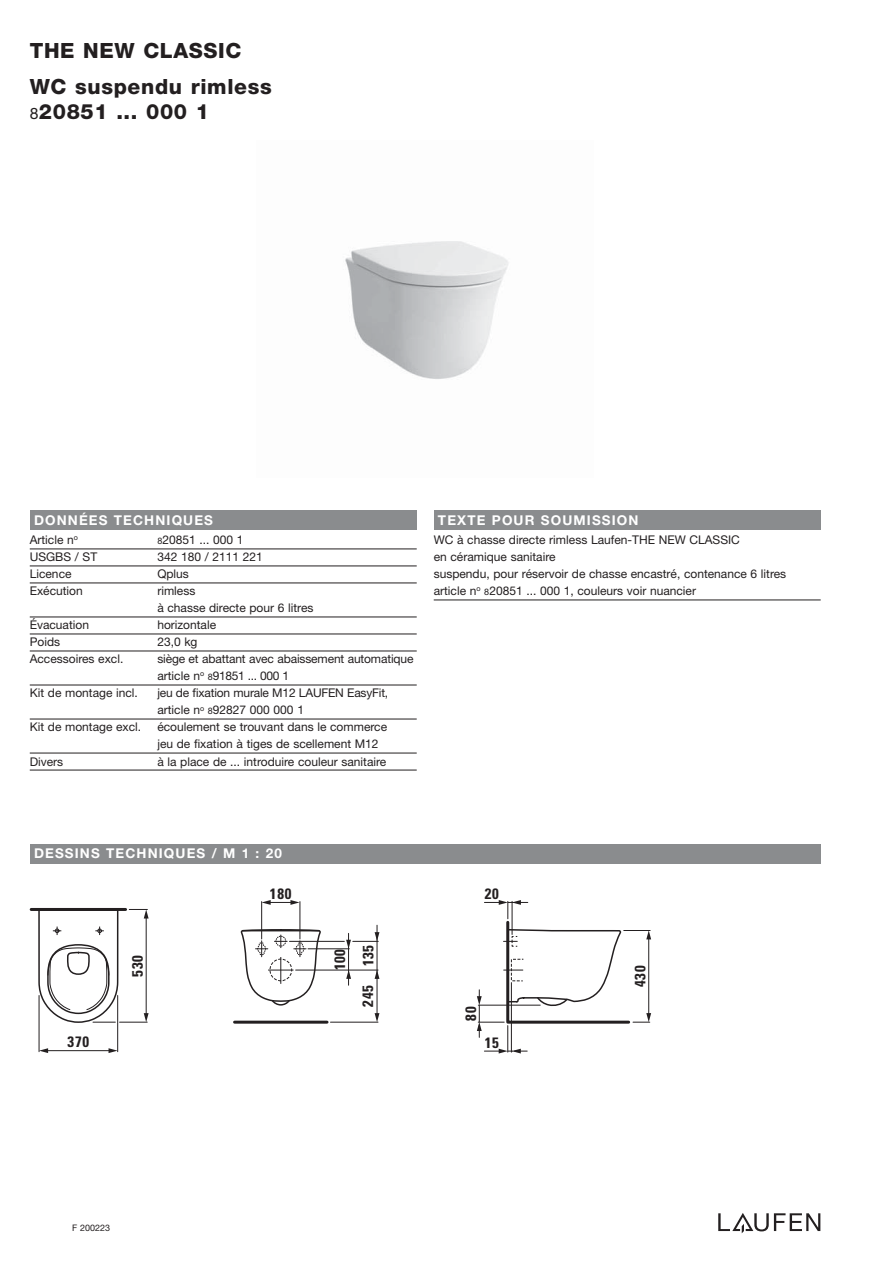
<style>
.page{position:relative;width:893px;height:1263px;background:#fff}
.page>*{position:absolute;margin:0;border:0;box-sizing:border-box;transform-origin:0 0}
.t1{font:800 21px "Helvetica Neue";letter-spacing:.03em;color:#231f20}
.t2{font:700 condensed 15px "Univers";letter-spacing:.05em;color:#231f20}
.t3{font:700 13.5px "Helvetica Neue";letter-spacing:.085em;color:#fff}
.t4{font:12px/17px "Helvetica Neue";color:#231f20}
.t5{font:9px "Helvetica Neue";color:#231f20}
.s1{font-weight:400;font-size:15.75px}
.s2{font-size:9px}
</style>
<div class="page">
<svg style="left:718px;top:1213px;width:102px;height:20px"></svg>
<div style="left:30px;top:844px;width:791px;height:19px;background:#8a8c8e"></div>
<div style="left:30px;top:510px;width:387px;height:19px;background:#8a8c8e"></div>
<div style="left:434px;top:510px;width:387px;height:19px;background:#8a8c8e"></div>
<hr style="left:30px;top:549px;width:387px;height:1px;background:#231f20">
<hr style="left:30px;top:566px;width:387px;height:1px;background:#231f20">
<hr style="left:30px;top:583px;width:387px;height:1px;background:#231f20">
<hr style="left:30px;top:617px;width:387px;height:1px;background:#231f20">
<hr style="left:30px;top:634px;width:387px;height:1px;background:#231f20">
<hr style="left:30px;top:651px;width:387px;height:1px;background:#231f20">
<hr style="left:30px;top:685px;width:387px;height:1px;background:#231f20">
<hr style="left:30px;top:719px;width:387px;height:1px;background:#231f20">
<hr style="left:30px;top:753px;width:387px;height:1px;background:#231f20">
<hr style="left:30px;top:770px;width:387px;height:1px;background:#231f20">
<hr style="left:434px;top:600px;width:387px;height:1px;background:#231f20">
<img style="left:345px;top:241px;width:164px;height:138px">
<svg style="left:241px;top:928px;width:79px;height:78px"></svg>
<hr style="left:117px;top:995px;width:1px;height:57px;background:#231f20">
<hr style="left:39px;top:995px;width:1px;height:57px;background:#231f20">
<svg style="left:39px;top:1048px;width:9px;height:5px"></svg>
<svg style="left:109px;top:1048px;width:9px;height:5px"></svg>
<hr style="left:48px;top:1050px;width:61px;height:1px;background:#231f20">
<svg style="left:38px;top:908px;width:111px;height:116px"></svg>
<hr style="left:146px;top:917px;width:1px;height:97px;background:#231f20">
<hr style="left:261px;top:901px;width:1px;height:38px;background:#231f20">
<hr style="left:300px;top:901px;width:1px;height:38px;background:#231f20">
<svg style="left:262px;top:900px;width:38px;height:5px"></svg>
<hr style="left:308px;top:948px;width:41px;height:1px;background:#231f20">
<svg style="left:346px;top:971px;width:5px;height:8px"></svg>
<hr style="left:348px;top:933px;width:1px;height:52px;background:#231f20">
<hr style="left:330px;top:1022px;width:48px;height:1px;background:#231f20">
<svg style="left:375px;top:970px;width:4px;height:9px"></svg>
<svg style="left:375px;top:1013px;width:4px;height:9px"></svg>
<hr style="left:377px;top:925px;width:1px;height:91px;background:#231f20">
<hr style="left:289px;top:941px;width:55px;height:1px;background:#231f20">
<svg style="left:346px;top:932px;width:33px;height:17px"></svg>
<hr style="left:296px;top:970px;width:82px;height:1px;background:#231f20">
<hr style="left:31px;top:908px;width:95px;height:3px;background:#231f20">
<hr style="left:235px;top:1021px;width:92px;height:3px;background:#231f20">
<svg style="left:477px;top:900px;width:174px;height:153px"></svg>
<h1 class="t1" style="left:30px;top:42px;width:213px">THE NEW CLASSIC</h1>
<h1 class="t1" style="left:30px;top:79px;width:243px">WC suspendu rimless</h1>
<h1 class="t1" style="left:30px;top:104px;width:181px"><span class="s1">8</span>20851 ... 000 1</h1>
<p class="t3" style="left:34px;top:515px;width:181px">DONNÉES TECHNIQUES</p>
<p class="t3" style="left:438px;top:515px;width:202px">TEXTE POUR SOUMISSION</p>
<p class="t4" style="left:30px;top:533px;width:50px">Article n<sup>o</sup></p>
<p class="t4" style="left:157px;top:533px;width:88px"><span class="s2">8</span>20851 ... 000 1</p>
<p class="t4" style="left:30px;top:550px;width:69px">USGBS / ST</p>
<p class="t4" style="left:157px;top:550px;width:107px">342 180 / 2111 221</p>
<p class="t4" style="left:30px;top:567px;width:43px">Licence</p>
<p class="t4" style="left:157px;top:567px;width:33px">Qplus</p>
<p class="t4" style="left:30px;top:584px;width:55px">Exécution</p>
<p class="t4" style="left:157px;top:584px;width:158px">rimless<br>à chasse directe pour 6 litres</p>
<p class="t4" style="left:30px;top:618px;width:61px">Évacuation</p>
<p class="t4" style="left:157px;top:618px;width:60px">horizontale</p>
<p class="t4" style="left:30px;top:635px;width:32px">Poids</p>
<p class="t4" style="left:157px;top:635px;width:42px">23,0 kg</p>
<p class="t4" style="left:30px;top:652px;width:95px">Accessoires excl.</p>
<p class="t4" style="left:157px;top:652px;width:258px">siège et abattant avec abaissement automatique article n<sup>o</sup> <span class="s2">8</span>91851 ... 000 1</p>
<p class="t4" style="left:30px;top:686px;width:110px">Kit de montage incl.</p>
<p class="t4" style="left:157px;top:686px;width:232px">jeu de fixation murale M12 LAUFEN EasyFit, article n<sup>o</sup> <span class="s2">8</span>92827 000 000 1</p>
<p class="t4" style="left:30px;top:720px;width:113px">Kit de montage excl.</p>
<p class="t4" style="left:157px;top:720px;width:231px">écoulement se trouvant dans le commerce jeu de fixation à tiges de scellement M12</p>
<p class="t4" style="left:30px;top:754px;width:35px">Divers</p>
<p class="t4" style="left:157px;top:754px;width:231px">à la place de ... introduire couleur sanitaire</p>
<p class="t4" style="left:434px;top:533px;width:354px">WC à chasse directe rimless Laufen-THE NEW CLASSIC<br>en céramique sanitaire<br>suspendu, pour réservoir de chasse encastré, contenance 6 litres article n<sup>o</sup> <span class="s2">8</span>20851 ... 000 1, couleurs voir nuancier</p>
<p class="t3" style="left:34px;top:849px;width:249px">DESSINS TECHNIQUES / M 1 : 20</p>
<p class="t2" style="left:270px;top:888px;width:23px">180</p>
<p class="t2" style="left:485px;top:888px;width:16px">20</p>
<p class="t2" style="left:132px;top:976px;width:23px;rotate:-90deg">530</p>
<p class="t2" style="left:334px;top:970px;width:22px;rotate:-90deg">100</p>
<p class="t2" style="left:363px;top:966px;width:23px;rotate:-90deg">135</p>
<p class="t2" style="left:362px;top:1007px;width:23px;rotate:-90deg">245</p>
<p class="t2" style="left:465px;top:1020px;width:16px;rotate:-90deg">80</p>
<p class="t2" style="left:635px;top:987px;width:23px;rotate:-90deg">430</p>
<p class="t2" style="left:68px;top:1036px;width:23px">370</p>
<p class="t2" style="left:485px;top:1037px;width:16px">15</p>
<p class="t5" style="left:72px;top:1224px;width:39px">F 200223</p>
</div>
